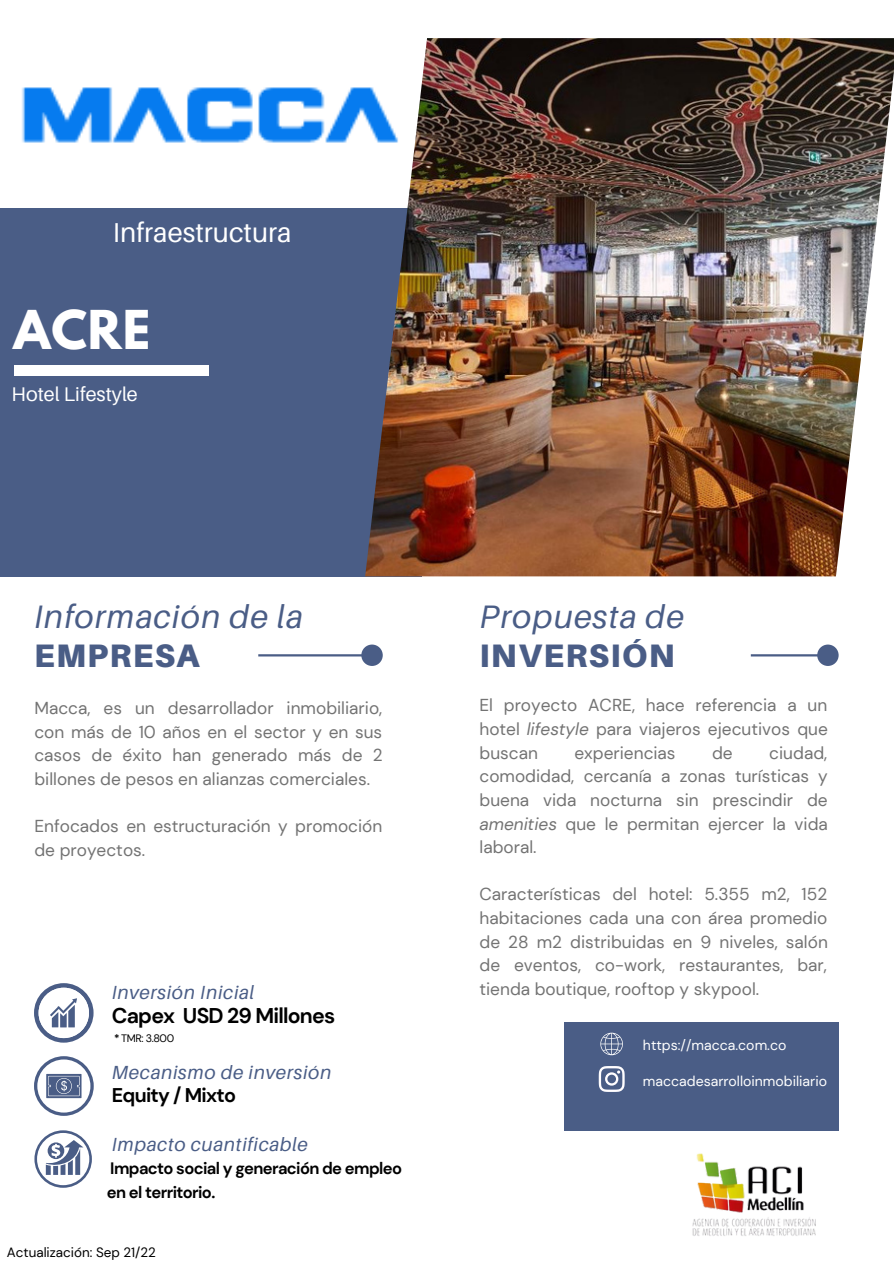
<style>
.page{position:relative;width:894px;height:1264px;background:#fff}
.page>*{position:absolute;margin:0;border:0;box-sizing:border-box;transform-origin:0 0}
.t1{font:700 47.4px "League Spartan";color:#fff}
.t2{font:italic 32.55px "Aileron";letter-spacing:.04em;color:#4a5d86}
.t3{font:900 32.55px "Aileron";letter-spacing:.04em;color:#4a5d86}
.t4{font:27.3px "Aileron";color:#fff}
.t5{font:700 21.3px "DM Sans";letter-spacing:-.035em;color:#000}
.t6{font:19.8px "Aileron";color:#fff}
.t7{font:700 19.8px "DM Sans";letter-spacing:-.035em;color:#000}
.t8{font:italic 19.05px "Aileron";letter-spacing:.04em;color:#4a5d86}
.t9{font:17.25px/23.7px "DM Sans";color:#737373;text-align:justify}
.t10{font:700 16.5px/23.7px "DM Sans";letter-spacing:-.035em;color:#000}
.t11{font:14.1px "DM Sans";color:#fff}
.t12{font:13.5px "DM Sans";color:#000}
.t13{font:10.8px "DM Sans";letter-spacing:-.035em;color:#000}
.s1{font-weight:700}
.s2{font-style:italic}
</style>
<div class="page">
<div style="left:0;top:208px;width:421px;height:368px;background:#4a5d86"></div>
<div style="left:14px;top:365px;width:194px;height:10px;background:#fff"></div>
<div style="left:563px;top:1022px;width:275px;height:108px;background:#4a5d86"></div>
<svg style="left:600px;top:1032px;width:22px;height:23px"></svg>
<img style="left:365px;top:38px;width:528px;height:538px">
<svg style="left:34px;top:983px;width:59px;height:59px"></svg>
<hr style="left:258px;top:654px;width:104px;height:2px;background:#4a5d86">
<div style="left:361px;top:644px;width:21px;height:22px;background:#4a5d86;border-radius:50%"></div>
<hr style="left:750px;top:654px;width:68px;height:2px;background:#4a5d86">
<div style="left:817px;top:644px;width:21px;height:22px;background:#4a5d86;border-radius:50%"></div>
<svg style="left:34px;top:1130px;width:58px;height:57px"></svg>
<svg style="left:34px;top:1056px;width:60px;height:59px"></svg>
<svg style="left:598px;top:1066px;width:26px;height:25px"></svg>
<img style="left:668px;top:1130px;width:170px;height:106px">
<img style="left:22px;top:82px;width:379px;height:66px">
<h3 class="t4" style="left:113px;top:215px;width:180px">Infraestructura</h3>
<h1 class="t1" style="left:14px;top:306px;width:138px">ACRE</h1>
<p class="t6" style="left:12px;top:382px;width:128px">Hotel Lifestyle</p>
<h2 class="t2" style="left:34px;top:596px;width:270px">Información de la</h2>
<h2 class="t2" style="left:479px;top:596px;width:206px">Propuesta de</h2>
<h2 class="t3" style="left:34px;top:635px;width:167px">EMPRESA</h2>
<h2 class="t3" style="left:479px;top:635px;width:196px">INVERSIÓN</h2>
<p class="t9" style="left:34px;top:696px;width:350px">Macca, es un desarrollador inmobiliario, con más de 10 años en el sector y en sus casos de éxito han generado más de 2 billones de pesos en alianzas comerciales.</p>
<p class="t9" style="left:34px;top:814px;width:349px">Enfocados en estructuración y promoción de proyectos.</p>
<p class="t8" style="left:112px;top:980px;width:144px">Inversión Inicial</p>
<p class="t5" style="left:112px;top:1002px;width:225px">Capex USD 29 Millones</p>
<p class="t13" style="left:114px;top:1031px;width:62px"><span class="s1">*</span> TMR: 3.800</p>
<p class="t8" style="left:112px;top:1060px;width:221px">Mecanismo de inversión</p>
<p class="t7" style="left:112px;top:1082px;width:126px">Equity / Mixto</p>
<p class="t8" style="left:112px;top:1132px;width:197px">Impacto cuantificable</p>
<p class="t10" style="left:107px;top:1156px;width:296px">Impacto social y generación de empleo en el territorio.</p>
<p class="t12" style="left:7px;top:1243px;width:150px">Actualización: Sep 21/22</p>
<p class="t9" style="left:479px;top:693px;width:350px">El proyecto ACRE, hace referencia a un hotel <span class="s2">lifestyle</span> para viajeros ejecutivos que buscan</p>
<p class="t9" style="left:479px;top:740px;width:350px;text-indent:290px">ciudad, comodidad, cercanía a zonas turísticas y buena vida nocturna sin prescindir de <span class="s2">amenities</span> que le permitan ejercer la vida laboral.</p>
<p class="t9" style="left:479px;top:882px;width:350px">Características del hotel: 5.355 m2, 152 habitaciones cada una con área promedio de 28 m2 distribuidas en 9 niveles, salón de eventos, co-work, restaurantes, bar, tienda boutique, rooftop y skypool.</p>
<p class="t9" style="left:574px;top:740px;width:103px">experiencias</p>
<p class="t9" style="left:712px;top:740px;width:22px">de</p>
<p class="t11" style="left:642px;top:1035px;width:145px">https://macca.com.co</p>
<p class="t11" style="left:642px;top:1071px;width:185px">maccadesarrolloinmobiliario</p>
</div>
